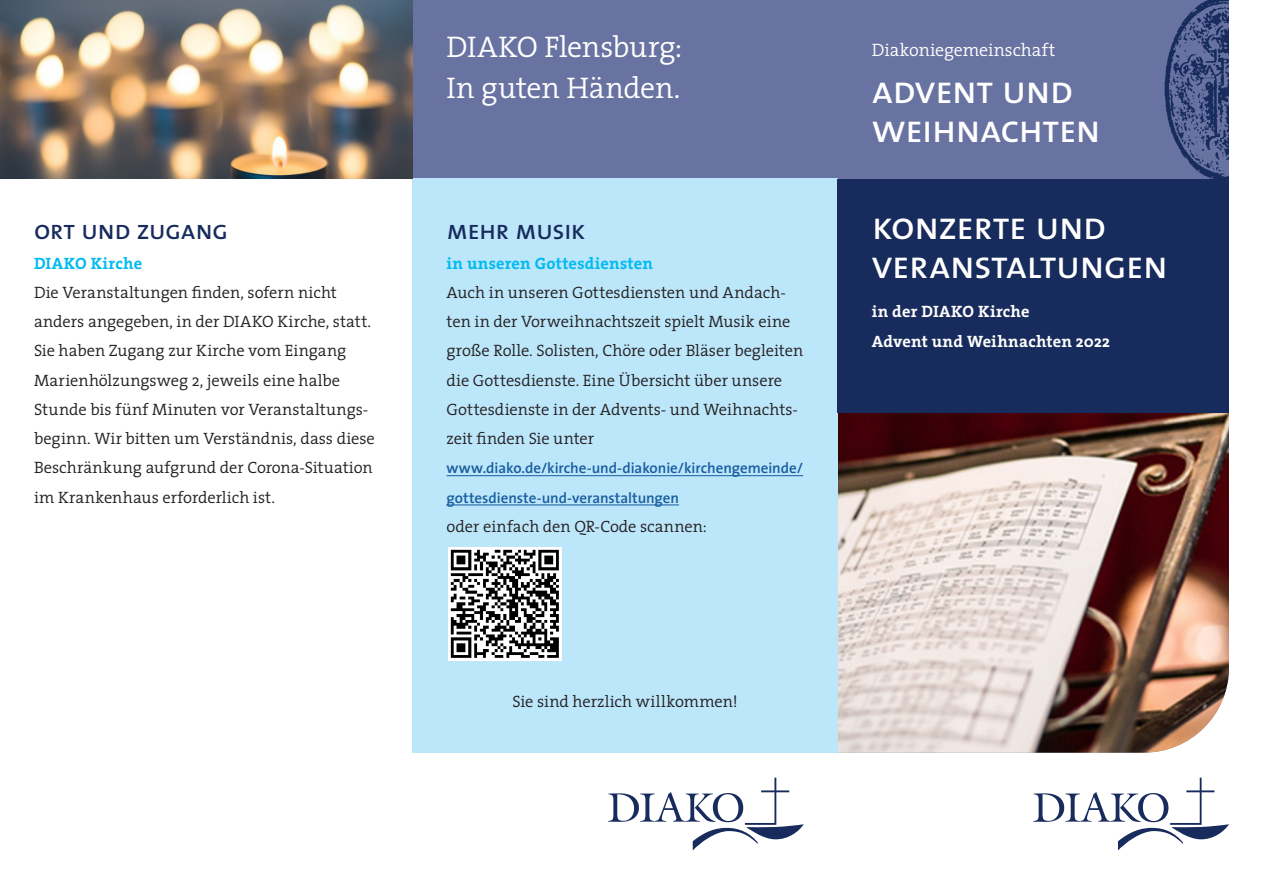
<style>
.page{position:relative;width:1263px;height:893px;background:#fff}
.page>*{position:absolute;margin:0;border:0;box-sizing:border-box;transform-origin:0 0}
.Headline_18pt{font:39px/39px "The Sans Regular Caps";letter-spacing:-.025em;color:#fff}
.Headline_20pt{font:300 30px "The Serif";letter-spacing:-.01em;color:#fff}
.Inhalt_Fließtext{font:27px "The Sans Regular Caps";letter-spacing:-.025em;color:#172b5c}
.Headline_20pt-2{font:300 18px "The Serif";color:#fff}
.Inhalt_Subline{font:300 16.5px/29.2px "The Serif";color:#231f20}
.Inhalt_Subline-2{font:700 16.5px/29.2px "The Serif";letter-spacing:.01em;color:#fff}
.Inhalt_Subline-3{font:600 15px/29.2px "The Sans";letter-spacing:-.005em;color:#175d9e}
.s1{font-weight:700;color:#00baf1}
</style>
<div class="page">
<img style="left:838px;top:412px;width:391px;height:341px">
<div style="left:412px;top:0;width:817px;height:179px;background:#6973a2"></div>
<img style="left:1164px;top:0;width:65px;height:179px">
<div style="left:412px;top:179px;width:426px;height:574px;background:#bce6fa"></div>
<hr style="left:446px;top:475px;width:357px;height:1px;background:#175d9e">
<hr style="left:446px;top:505px;width:233px;height:1px;background:#175d9e">
<svg style="left:1033px;top:778px;width:196px;height:72px"></svg>
<svg style="left:608px;top:778px;width:196px;height:72px"></svg>
<img style="left:0;top:0;width:412px;height:179px">
<div style="left:838px;top:179px;width:391px;height:233px;background:#172b5c"></div>
<img style="left:449px;top:548px;width:112px;height:112px">
<p class="Inhalt_Fließtext" style="left:34px;top:215px;width:196px">ort und zugang</p>
<p class="Inhalt_Subline" style="left:34px;top:248px;width:342px"><span class="s1">DIAKO Kirche<br></span>Die Veranstaltungen finden, sofern nicht anders angegeben, in der DIAKO Kirche, statt.<br>Sie haben Zugang zur Kirche vom Eingang Marienhölzungsweg 2, jeweils eine halbe Stunde bis fünf Minuten vor Veranstaltungs&shy;beginn. Wir bitten um Verständnis, dass diese Beschränkung aufgrund der Corona-Situation im Krankenhaus erforderlich ist.</p>
<p class="Headline_20pt" style="left:446px;top:22px;width:237px">DIAKO Flensburg:</p>
<p class="Headline_20pt" style="left:446px;top:63px;width:235px">In guten Händen.</p>
<p class="Inhalt_Fließtext" style="left:446px;top:215px;width:141px">mehr musik</p>
<p class="Inhalt_Subline" style="left:446px;top:248px;width:358px"><span class="s1">in unseren Gottesdiensten<br></span>Auch in unseren Gottesdiensten und Andach&shy;ten in der Vorweihnachtszeit spielt Musik eine große Rolle. Solisten, Chöre oder Bläser begleiten die Gottesdienste. Eine Übersicht über unsere Gottesdienste in der Advents- und Weihnachts&shy;zeit finden Sie unter</p>
<p class="Inhalt_Subline-3" style="left:446px;top:453px;width:358px">www.diako.de/kirche-und-diakonie/kirchengemeinde/ gottesdienste-und-veranstaltungen</p>
<p class="Inhalt_Subline" style="left:446px;top:511px;width:262px">oder einfach den QR-Code scannen:</p>
<p class="Inhalt_Subline" style="left:512px;top:687px;width:227px">Sie sind herzlich willkommen!</p>
<p class="Headline_20pt-2" style="left:872px;top:35px;width:185px">Diakoniegemeinschaft</p>
<p class="Headline_18pt" style="left:872px;top:71px;width:231px">advent und weihnachten</p>
<p class="Headline_18pt" style="left:872px;top:207px;width:298px">konzerte und veranstaltungen</p>
<p class="Inhalt_Subline-2" style="left:872px;top:297px;width:240px">in der DIAKO Kirche<br>Advent und Weihnachten 2022</p>
</div>
